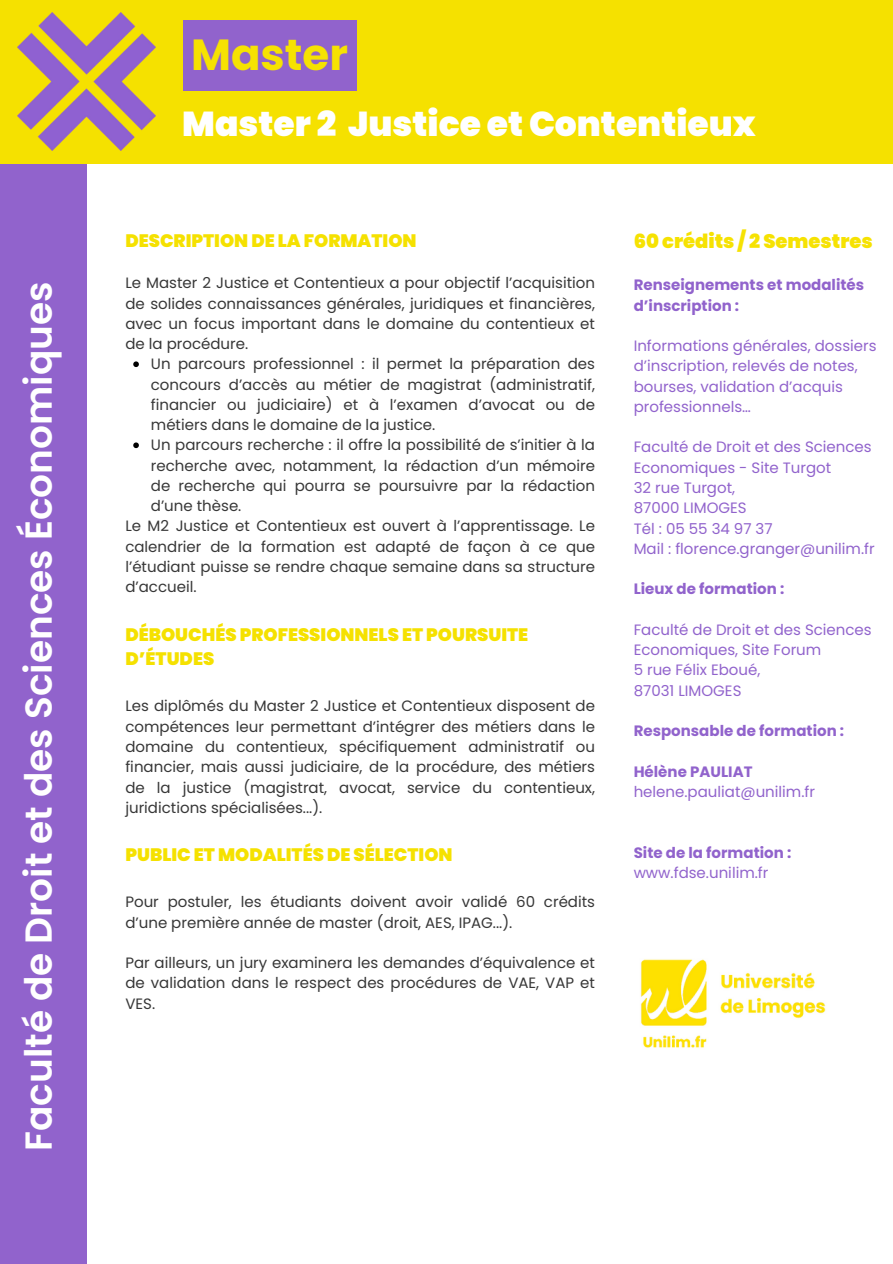
<style>
.page{position:relative;width:893px;height:1264px;background:#fff}
.page>*{position:absolute;margin:0;border:0;box-sizing:border-box;transform-origin:0 0}
.t1{font:700 43.5px "Poppins";color:#f6e202}
.t2{font:600 37.5px "Poppins";color:#fff}
.t3{font:900 34.5px "Poppins";color:#fff}
.t4{font:900 19.5px "Poppins";color:#f6e202}
.t5{font:900 18px/24.8px "Poppins";color:#f5e100}
.t6{font:15px/20.2px "Poppins";color:#373737;text-align:justify}
.t7{font:15px/20.2px "Poppins";color:#9163cc}
.t8{font:700 15px/20.2px "Poppins";color:#9163cc}
.s1{font-weight:400}
</style>
<div class="page">
<div style="left:1px;top:151px;width:86px;height:1112px;background:#9163cc"></div>
<div style="left:0;top:0;width:892px;height:163px;background:#f5e100"></div>
<img style="left:17px;top:12px;width:139px;height:139px">
<svg style="left:133px;top:361px;width:6px;height:6px"></svg>
<svg style="left:133px;top:442px;width:6px;height:6px"></svg>
<div style="left:183px;top:20px;width:173px;height:70px;background:#9163cc"></div>
<img style="left:641px;top:959px;width:185px;height:89px">
<p class="t2" style="left:13px;top:1150px;width:870px;rotate:-90deg">Faculté de Droit et des Sciences Économiques</p>
<p class="t1" style="left:191px;top:24px;width:158px">Master</p>
<p class="t3" style="left:182px;top:100px;width:575px">Master 2 Justice et Contentieux</p>
<p class="t5" style="left:125px;top:228px;width:293px">DESCRIPTION DE LA FORMATION</p>
<p class="t6" style="left:125px;top:273px;width:471px">Le Master 2 Justice et Contentieux a pour objectif l’acquisition de solides connaissances générales, juridiques et financières, avec un focus important dans le domaine du contentieux et de la procédure.</p>
<p class="t6" style="left:151px;top:354px;width:445px">Un parcours professionnel : il permet la préparation des concours d’accès au métier de magistrat (administratif, financier ou judiciaire) et à l’examen d’avocat ou de métiers dans le domaine de la justice.</p>
<p class="t6" style="left:151px;top:435px;width:445px">Un parcours recherche : il offre la possibilité de s’initier à la recherche avec, notamment, la rédaction d’un mémoire de recherche qui pourra se poursuivre par la rédaction d’une thèse.</p>
<p class="t6" style="left:125px;top:516px;width:471px">Le M2 Justice et Contentieux est ouvert à l’apprentissage. Le calendrier de la formation est adapté de façon à ce que l’étudiant puisse se rendre chaque semaine dans sa structure d’accueil.</p>
<p class="t5" style="left:125px;top:622px;width:404px">DÉBOUCHÉS PROFESSIONNELS ET POURSUITE<br>D’ÉTUDES</p>
<p class="t6" style="left:125px;top:696px;width:471px">Les diplômés du Master 2 Justice et Contentieux disposent de compétences leur permettant d’intégrer des métiers dans le domaine du contentieux, spécifiquement administratif ou financier, mais aussi judiciaire, de la procédure, des métiers de la justice (magistrat, avocat, service du contentieux, juridictions spécialisées...).</p>
<p class="t5" style="left:125px;top:842px;width:328px">PUBLIC ET MODALITÉS DE SÉLECTION</p>
<p class="t6" style="left:125px;top:892px;width:471px">Pour postuler, les étudiants doivent avoir validé 60 crédits d’une première année de master (droit, AES, IPAG...).</p>
<p class="t6" style="left:125px;top:952px;width:471px">Par ailleurs, un jury examinera les demandes d’équivalence et de validation dans le respect des procédures de VAE, VAP et VES.</p>
<p class="t4" style="left:633px;top:227px;width:240px">60 crédits / 2 Semestres</p>
<p class="t8" style="left:633px;top:275px;width:232px">Renseignements et modalités d’inscription :</p>
<p class="t7" style="left:633px;top:336px;width:244px">Informations générales, dossiers d’inscription, relevés de notes, bourses, validation d’acquis professionnels…</p>
<p class="t7" style="left:633px;top:437px;width:239px">Faculté de Droit et des Sciences<br>Economiques - Site Turgot</p>
<p class="t7" style="left:633px;top:477px;width:103px">32 rue Turgot,</p>
<p class="t7" style="left:633px;top:498px;width:114px">87000 LIMOGES</p>
<p class="t7" style="left:633px;top:518px;width:140px">Tél : 05 55 34 97 37</p>
<p class="t7" style="left:633px;top:538px;width:242px">Mail : florence.granger@unilim.fr</p>
<p class="t8" style="left:633px;top:579px;width:152px">Lieux de formation :</p>
<p class="t7" style="left:633px;top:619px;width:239px">Faculté de Droit et des Sciences<br>Economiques, Site Forum</p>
<p class="t7" style="left:633px;top:660px;width:128px">5 rue Félix Eboué,</p>
<p class="t7" style="left:633px;top:680px;width:109px">87031 LIMOGES</p>
<p class="t8" style="left:633px;top:720px;width:212px">Responsable de formation :</p>
<p class="t8" style="left:633px;top:761px;width:120px">Hélène PAULIAT</p>
<p class="t7" style="left:633px;top:781px;width:183px">helene.pauliat@unilim.fr</p>
<p class="t8" style="left:633px;top:842px;width:159px">Site de la formation : <span class="s1">www.fdse.unilim.fr</span></p>
</div>
